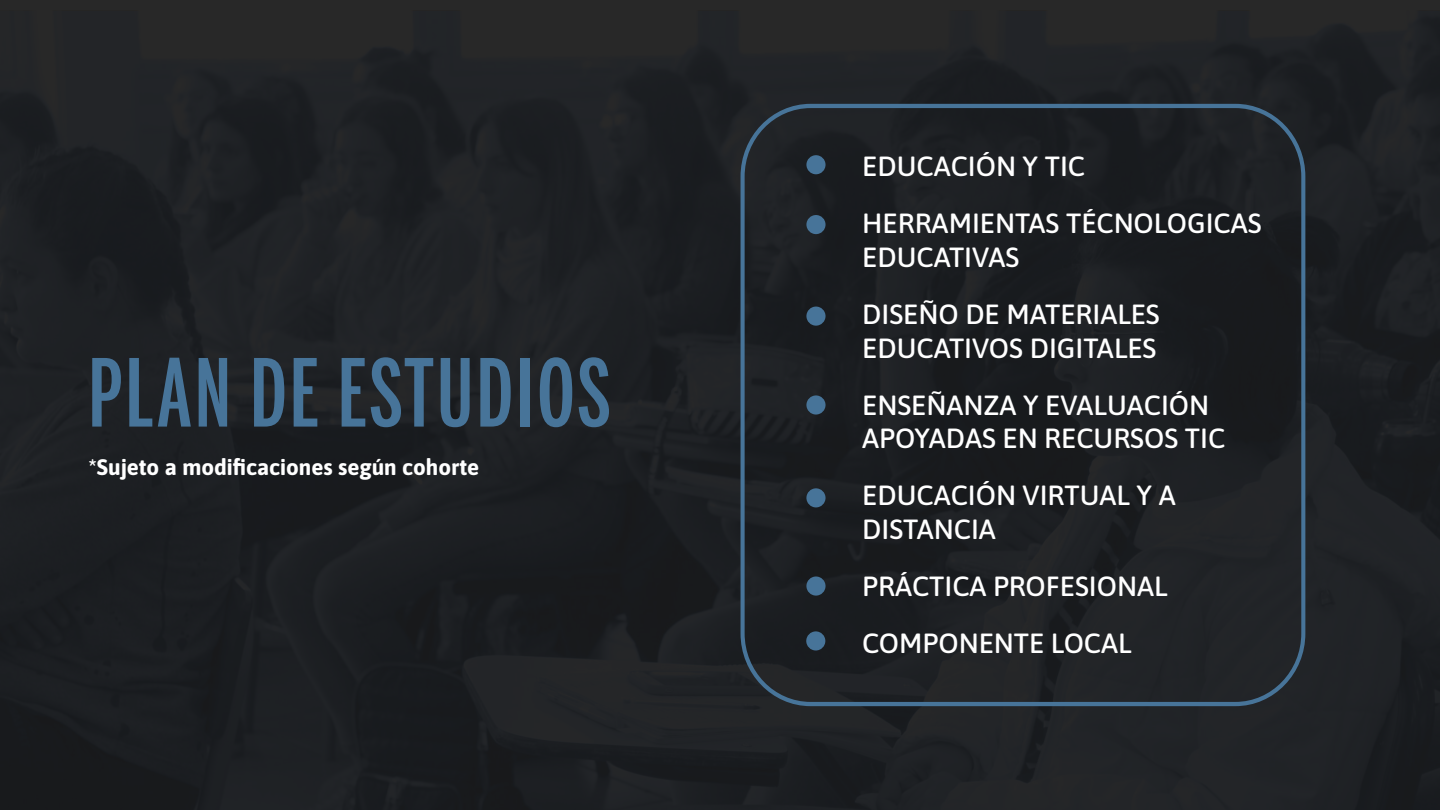
<style>
.page{position:relative;width:1440px;height:810px;background:#1e2124}
.page>*{position:absolute;margin:0;border:0;box-sizing:border-box;transform-origin:0 0}
.t1{font:500 92.7px "Benton Sans Extra Comp";letter-spacing:.035em;color:#477499}
.t2{font:500 27.75px/57px "Asap";color:#fff}
.t3{font:700 22.42px "Asap";color:#fff}
</style>
<div class="page">
<svg style="left:741px;top:104px;width:564px;height:602px"></svg>
<div style="left:806px;top:577px;width:20px;height:19px;background:#477499;border-radius:50%"></div>
<div style="left:806px;top:488px;width:20px;height:19px;background:#477499;border-radius:50%"></div>
<div style="left:806px;top:395px;width:20px;height:20px;background:#477499;border-radius:50%"></div>
<div style="left:806px;top:307px;width:20px;height:19px;background:#477499;border-radius:50%"></div>
<div style="left:806px;top:215px;width:20px;height:19px;background:#477499;border-radius:50%"></div>
<div style="left:806px;top:155px;width:20px;height:19px;background:#477499;border-radius:50%"></div>
<div style="left:806px;top:631px;width:19px;height:20px;background:#477499;border-radius:50%"></div>
<h1 class="t1" style="left:89px;top:340px;width:524px">PLAN DE ESTUDIOS</h1>
<p class="t3" style="left:89px;top:451px;width:392px">*Sujeto a modificaciones según cohorte</p>
<p class="t2" style="left:862px;top:136px;width:401px">EDUCACIÓN Y TIC<br>HERRAMIENTAS TÉCNOLOGICAS</p>
<p class="t2" style="left:862px;top:227px;width:299px">EDUCATIVAS<br>DISEÑO DE MATERIALES</p>
<p class="t2" style="left:862px;top:318px;width:348px">EDUCATIVOS DIGITALES<br>ENSEÑANZA Y EVALUACIÓN</p>
<p class="t2" style="left:862px;top:408px;width:364px">APOYADAS EN RECURSOS TIC<br>EDUCACIÓN VIRTUAL Y A</p>
<p class="t2" style="left:862px;top:499px;width:307px">DISTANCIA<br>PRÁCTICA PROFESIONAL<br>COMPONENTE LOCAL</p>
</div>
